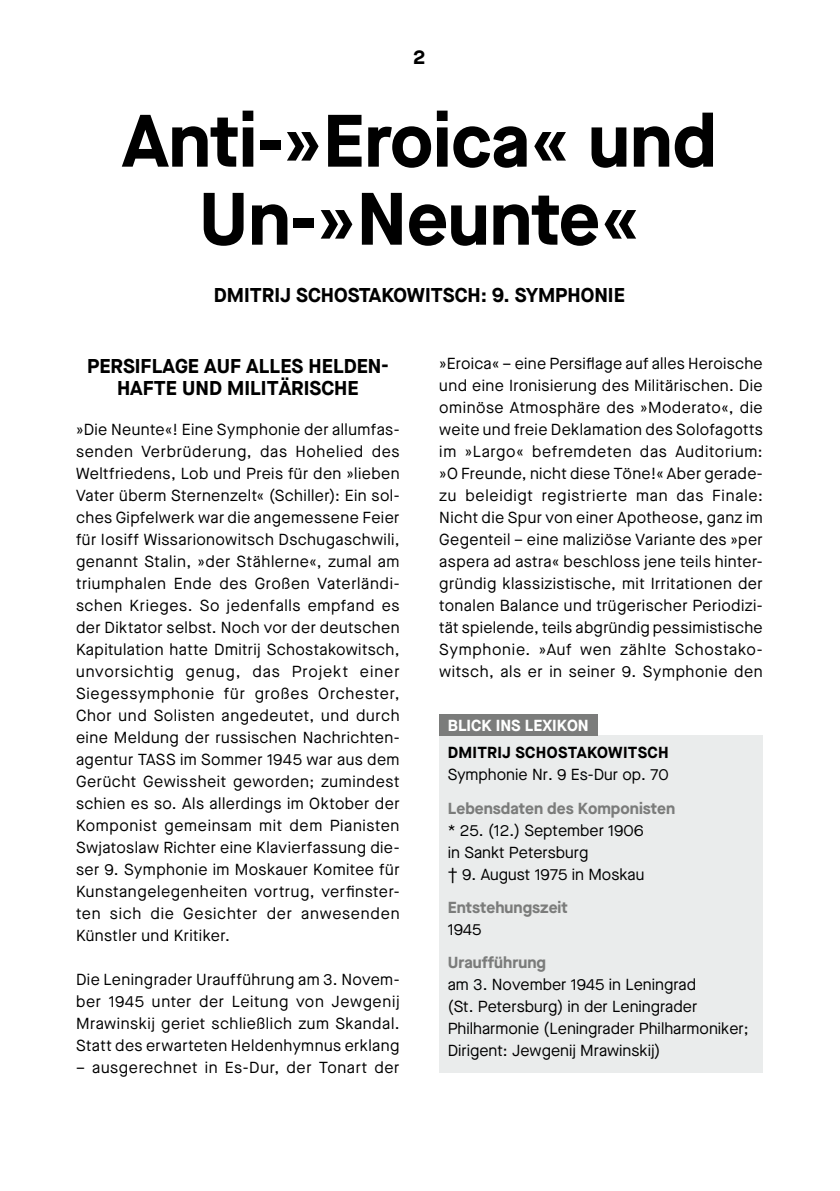
<style>
.page{position:relative;width:840px;height:1191px;background:#fff}
.page>*{position:absolute;margin:0;border:0;box-sizing:border-box;transform-origin:0 0}
.t1{font:700 74px/78px "Maison Neue";color:#000;text-align:center}
.t2{font:700 20px/22px "Maison Neue";color:#000;text-align:center}
.t3{font:16px/22px "Maison Neue";color:#000;text-align:justify}
.t4{font:700 16px "Maison Neue";color:#7b7c7b}
.t5{font:16px "Maison Neue";letter-spacing:.04em;color:#000}
.t6{font:700 16px "Maison Neue";letter-spacing:.02em;color:#000}
.t7{font:700 16px "Maison Neue";color:#fff}
</style>
<div class="page">
<div style="left:439px;top:735px;width:323px;height:338px;background:#eaecec"></div>
<div style="left:439px;top:714px;width:159px;height:21px;background:#7b7c7b"></div>
<p class="t2" style="left:413px;top:45px;width:14px">2</p>
<h1 class="t1" style="left:122px;top:99px;width:595px">Anti-»Eroica« und<br>Un-»Neunte«</h1>
<p class="t2" style="left:214px;top:283px;width:412px">DMITRIJ SCHOSTAKOWITSCH: 9. SYMPHONIE</p>
<p class="t2" style="left:87px;top:354px;width:303px">PERSIFLAGE AUF ALLES HELDEN-<br>HAFTE UND MILITÄRISCHE</p>
<p class="t3" style="left:76px;top:418px;width:325px">»Die Neunte«! Eine Symphonie der allumfas&shy;senden Verbrüderung, das Hohelied des Weltfriedens, Lob und Preis für den »lieben Vater überm Sternenzelt« (Schiller): Ein sol&shy;ches Gipfelwerk war die angemessene Feier für Iosiff Wissarionowitsch Dschugaschwili, genannt Stalin, »der Stählerne«, zumal am triumphalen Ende des Großen Vaterländi&shy;schen Krieges. So jedenfalls empfand es der Diktator selbst. Noch vor der deutschen Kapitulation hatte Dmitrij Schostakowitsch, unvorsichtig genug, das Projekt einer Siegessymphonie für großes Orchester, Chor und Solisten angedeutet, und durch eine Meldung der russischen Nachrichten&shy;agentur TASS im Sommer 1945 war aus dem Gerücht Gewissheit geworden; zumindest schien es so. Als allerdings im Oktober der Komponist gemeinsam mit dem Pianisten Swjatoslaw Richter eine Klavierfassung die&shy;ser 9. Symphonie im Moskauer Komitee für Kunstangelegenheiten vortrug, verfinster&shy;ten sich die Gesichter der anwesenden Künstler und Kritiker.</p>
<p class="t3" style="left:76px;top:968px;width:325px">Die Leningrader Uraufführung am 3. Novem&shy;ber 1945 unter der Leitung von Jewgenij Mrawinskij geriet schließlich zum Skandal.<br>Statt des erwarteten Heldenhymnus erklang</p>
<p class="t5" style="left:76px;top:1057px;width:325px">– ausgerechnet in Es-Dur, der Tonart der</p>
<p class="t3" style="left:439px;top:352px;width:325px">»Eroica« – eine Persiflage auf alles Heroische und eine Ironisierung des Militärischen. Die ominöse Atmosphäre des »Moderato«, die weite und freie Deklamation des Solofagotts im »Largo« befremdeten das Auditorium: »O Freunde, nicht diese Töne!« Aber gerade&shy;zu beleidigt registrierte man das Finale:<br>Nicht die Spur von einer Apotheose, ganz im Gegenteil – eine maliziöse Variante des »per aspera ad astra« beschloss jene teils hinter&shy;gründig klassizistische, mit Irritationen der tonalen Balance und trügerischer Periodizi&shy;tät spielende, teils abgründig pessimistische Symphonie. »Auf wen zählte Schostako&shy;witsch, als er in seiner 9. Symphonie den</p>
<p class="t7" style="left:447px;top:713px;width:142px">BLICK INS LEXIKON</p>
<p class="t6" style="left:447px;top:741px;width:222px">DMITRIJ SCHOSTAKOWITSCH</p>
<p class="t3" style="left:447px;top:763px;width:222px">Symphonie Nr. 9 Es-Dur op. 70</p>
<p class="t4" style="left:447px;top:796px;width:229px">Lebensdaten des Komponisten</p>
<p class="t3" style="left:447px;top:818px;width:198px;text-align:left">* 25. (12.) September 1906 in Sankt Petersburg<br>† 9. August 1975 in Moskau</p>
<p class="t4" style="left:447px;top:896px;width:121px">Entstehungszeit</p>
<p class="t3" style="left:447px;top:918px;width:35px">1945</p>
<p class="t4" style="left:447px;top:951px;width:100px">Uraufführung</p>
<p class="t3" style="left:447px;top:973px;width:302px;text-align:left">am 3. November 1945 in Leningrad<br>(St. Petersburg) in der Leningrader Philharmonie (Leningrader Philharmoniker; Dirigent: Jewgenij Mrawinskij)</p>
</div>
